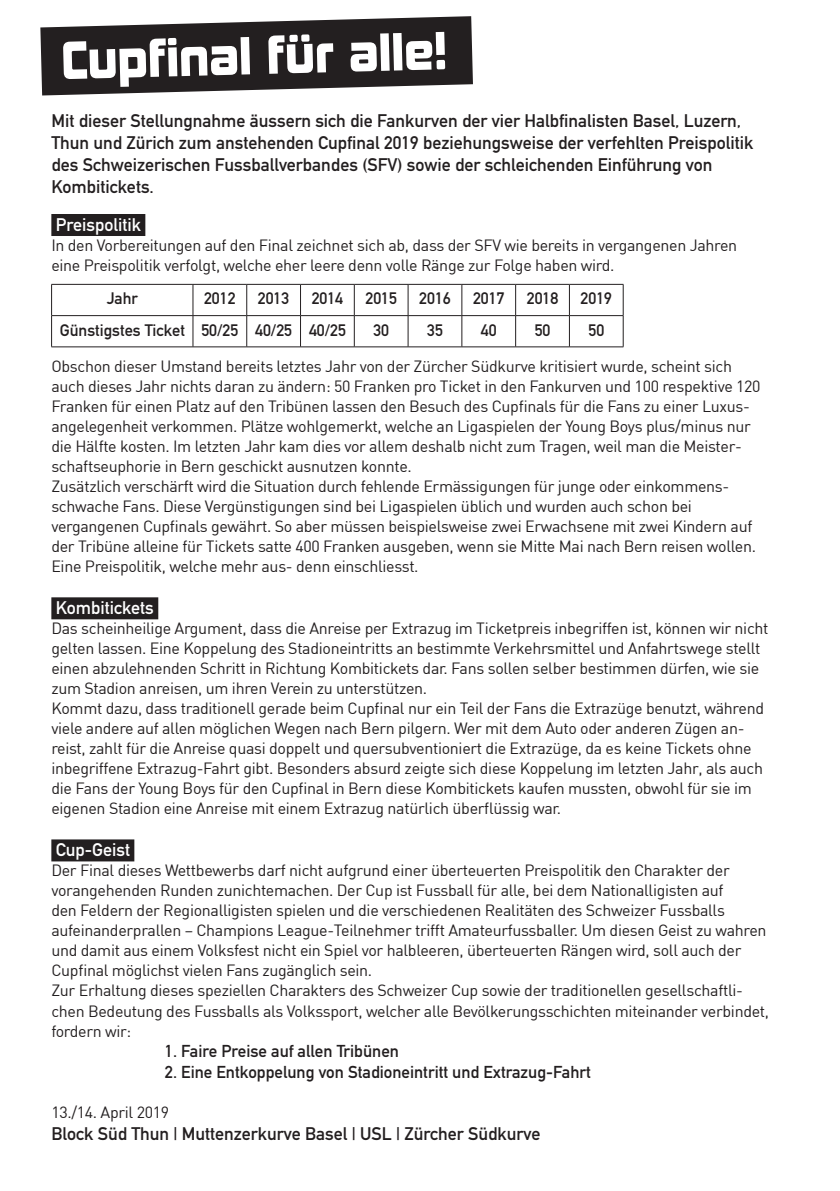
<style>
.page{position:relative;width:840px;height:1191px;background:#fff}
.page>*{position:absolute;margin:0;border:0;box-sizing:border-box;transform-origin:0 0}
.t1{font:49.2px "Kimberley Bl";color:#fff}
.t2{font:700 18px/22px "DIN Alternate";color:#231f20}
.t3{font:700 18px "DIN Alternate";color:#fff}
.t4{font:700 17px "DIN Alternate";color:#231f20}
.t5{font:700 16.4px "DIN Alternate";color:#231f20}
.t6{font:16px/20px "DIN";letter-spacing:-.02em;color:#231f20}
</style>
<div class="page">
<div style="left:51px;top:214px;width:94px;height:22px;background:#231f20"></div>
<div style="left:51px;top:597px;width:107px;height:22px;background:#231f20"></div>
<div style="left:51px;top:839px;width:83px;height:22px;background:#231f20"></div>
<svg style="left:40px;top:16px;width:432px;height:79px;background:#444141"></svg>
<hr style="left:51px;top:284px;width:142px;height:1px;background:#231f20">
<hr style="left:51px;top:284px;width:1px;height:31px;background:#231f20">
<hr style="left:193px;top:284px;width:53px;height:1px;background:#231f20">
<hr style="left:192px;top:284px;width:1px;height:31px;background:#231f20">
<hr style="left:246px;top:284px;width:54px;height:1px;background:#231f20">
<hr style="left:246px;top:284px;width:1px;height:31px;background:#231f20">
<hr style="left:300px;top:284px;width:54px;height:1px;background:#231f20">
<hr style="left:300px;top:284px;width:1px;height:31px;background:#231f20">
<hr style="left:354px;top:284px;width:54px;height:1px;background:#231f20">
<hr style="left:354px;top:284px;width:1px;height:31px;background:#231f20">
<hr style="left:408px;top:284px;width:53px;height:1px;background:#231f20">
<hr style="left:407px;top:284px;width:1px;height:31px;background:#231f20">
<hr style="left:461px;top:284px;width:54px;height:1px;background:#231f20">
<hr style="left:461px;top:284px;width:1px;height:31px;background:#231f20">
<hr style="left:515px;top:284px;width:54px;height:1px;background:#231f20">
<hr style="left:515px;top:284px;width:1px;height:31px;background:#231f20">
<hr style="left:569px;top:284px;width:54px;height:1px;background:#231f20">
<hr style="left:568px;top:284px;width:1px;height:31px;background:#231f20">
<hr style="left:622px;top:284px;width:1px;height:31px;background:#231f20">
<hr style="left:51px;top:315px;width:142px;height:1px;background:#231f20">
<hr style="left:51px;top:316px;width:1px;height:31px;background:#231f20">
<hr style="left:193px;top:315px;width:53px;height:1px;background:#231f20">
<hr style="left:192px;top:316px;width:1px;height:31px;background:#231f20">
<hr style="left:246px;top:315px;width:54px;height:1px;background:#231f20">
<hr style="left:246px;top:316px;width:1px;height:31px;background:#231f20">
<hr style="left:300px;top:315px;width:54px;height:1px;background:#231f20">
<hr style="left:300px;top:316px;width:1px;height:31px;background:#231f20">
<hr style="left:354px;top:315px;width:54px;height:1px;background:#231f20">
<hr style="left:354px;top:316px;width:1px;height:31px;background:#231f20">
<hr style="left:408px;top:315px;width:53px;height:1px;background:#231f20">
<hr style="left:407px;top:316px;width:1px;height:31px;background:#231f20">
<hr style="left:461px;top:315px;width:54px;height:1px;background:#231f20">
<hr style="left:461px;top:316px;width:1px;height:31px;background:#231f20">
<hr style="left:515px;top:315px;width:54px;height:1px;background:#231f20">
<hr style="left:515px;top:316px;width:1px;height:31px;background:#231f20">
<hr style="left:569px;top:315px;width:54px;height:1px;background:#231f20">
<hr style="left:568px;top:316px;width:1px;height:31px;background:#231f20">
<hr style="left:622px;top:316px;width:1px;height:31px;background:#231f20">
<hr style="left:51px;top:346px;width:142px;height:1px;background:#231f20">
<hr style="left:193px;top:346px;width:53px;height:1px;background:#231f20">
<hr style="left:246px;top:346px;width:54px;height:1px;background:#231f20">
<hr style="left:300px;top:346px;width:54px;height:1px;background:#231f20">
<hr style="left:354px;top:346px;width:54px;height:1px;background:#231f20">
<hr style="left:408px;top:346px;width:53px;height:1px;background:#231f20">
<hr style="left:461px;top:346px;width:54px;height:1px;background:#231f20">
<hr style="left:515px;top:346px;width:54px;height:1px;background:#231f20">
<hr style="left:569px;top:346px;width:54px;height:1px;background:#231f20">
<h1 class="t1" style="left:61px;top:28px;width:387px;rotate:-1deg">Cupfinal für alle!</h1>
<p class="t2" style="left:51px;top:109px;width:703px">Mit dieser Stellungnahme äussern sich die Fankurven der vier Halbfinalisten Basel, Luzern, Thun und Zürich zum anstehenden Cupfinal 2019 beziehungsweise der verfehlten Preispolitik des Schweizerischen Fussballverbandes (SFV) sowie der schleichenden Einführung von Kombitickets.</p>
<p class="t3" style="left:56px;top:211px;width:87px">Preispolitik</p>
<p class="t6" style="left:51px;top:235px;width:687px">In den Vorbereitungen auf den Final zeichnet sich ab, dass der SFV wie bereits in vergangenen Jahren eine Preispolitik verfolgt, welche eher leere denn volle Ränge zur Folge haben wird.</p>
<p class="t5" style="left:107px;top:286px;width:33px">Jahr</p>
<p class="t5" style="left:204px;top:286px;width:33px">2012</p>
<p class="t5" style="left:258px;top:286px;width:33px">2013</p>
<p class="t5" style="left:311px;top:286px;width:33px">2014</p>
<p class="t5" style="left:365px;top:286px;width:33px">2015</p>
<p class="t5" style="left:419px;top:286px;width:33px">2016</p>
<p class="t5" style="left:473px;top:286px;width:33px">2017</p>
<p class="t5" style="left:526px;top:286px;width:33px">2018</p>
<p class="t5" style="left:580px;top:286px;width:33px">2019</p>
<p class="t5" style="left:60px;top:317px;width:287px">Günstigstes Ticket 50/25 40/25 40/25</p>
<p class="t5" style="left:373px;top:317px;width:17px">30</p>
<p class="t5" style="left:427px;top:317px;width:17px">35</p>
<p class="t5" style="left:480px;top:317px;width:17px">40</p>
<p class="t5" style="left:534px;top:317px;width:17px">50</p>
<p class="t5" style="left:588px;top:317px;width:17px">50</p>
<p class="t6" style="left:51px;top:356px;width:710px">Obschon dieser Umstand bereits letztes Jahr von der Zürcher Südkurve kritisiert wurde, scheint sich auch dieses Jahr nichts daran zu ändern: 50 Franken pro Ticket in den Fankurven und 100 respektive 120<br>Franken für einen Platz auf den Tribünen lassen den Besuch des Cupfinals für die Fans zu einer Luxus&shy;angelegenheit verkommen. Plätze wohlgemerkt, welche an Ligaspielen der Young Boys plus/minus nur die Hälfte kosten. Im letzten Jahr kam dies vor allem deshalb nicht zum Tragen, weil man die Meister&shy;schaftseuphorie in Bern geschickt ausnutzen konnte.<br>Zusätzlich verschärft wird die Situation durch fehlende Ermässigungen für junge oder einkommens&shy;schwache Fans. Diese Vergünstigungen sind bei Ligaspielen üblich und wurden auch schon bei vergangenen Cupfinals gewährt. So aber müssen beispielsweise zwei Erwachsene mit zwei Kindern auf der Tribüne alleine für Tickets satte 400 Franken ausgeben, wenn sie Mitte Mai nach Bern reisen wollen.<br>Eine Preispolitik, welche mehr aus- denn einschliesst.</p>
<p class="t3" style="left:56px;top:594px;width:100px">Kombitickets</p>
<p class="t6" style="left:51px;top:618px;width:718px">Das scheinheilige Argument, dass die Anreise per Extrazug im Ticketpreis inbegriffen ist, können wir nicht gelten lassen. Eine Koppelung des Stadioneintritts an bestimmte Verkehrsmittel und Anfahrtswege stellt einen abzulehnenden Schritt in Richtung Kombitickets dar. Fans sollen selber bestimmen dürfen, wie sie zum Stadion anreisen, um ihren Verein zu unterstützen.<br>Kommt dazu, dass traditionell gerade beim Cupfinal nur ein Teil der Fans die Extrazüge benutzt, während viele andere auf allen möglichen Wegen nach Bern pilgern. Wer mit dem Auto oder anderen Zügen an&shy;reist, zahlt für die Anreise quasi doppelt und quersubventioniert die Extrazüge, da es keine Tickets ohne inbegriffene Extrazug-Fahrt gibt. Besonders absurd zeigte sich diese Koppelung im letzten Jahr, als auch die Fans der Young Boys für den Cupfinal in Bern diese Kombitickets kaufen mussten, obwohl für sie im eigenen Stadion eine Anreise mit einem Extrazug natürlich überflüssig war.</p>
<p class="t3" style="left:56px;top:836px;width:76px">Cup-Geist</p>
<p class="t6" style="left:51px;top:860px;width:718px">Der Final dieses Wettbewerbs darf nicht aufgrund einer überteuerten Preispolitik den Charakter der vorangehenden Runden zunichtemachen. Der Cup ist Fussball für alle, bei dem Nationalligisten auf<br>den Feldern der Regionalligisten spielen und die verschiedenen Realitäten des Schweizer Fussballs aufeinanderprallen – Champions League-Teilnehmer trifft Amateurfussballer. Um diesen Geist zu wahren und damit aus einem Volksfest nicht ein Spiel vor halbleeren, überteuerten Rängen wird, soll auch der Cupfinal möglichst vielen Fans zugänglich sein.<br>Zur Erhaltung dieses speziellen Charakters des Schweizer Cup sowie der traditionellen gesellschaftli&shy;chen Bedeutung des Fussballs als Volkssport, welcher alle Bevölkerungsschichten miteinander verbindet, fordern wir:</p>
<p class="t4" style="left:165px;top:1038px;width:235px">1. Faire Preise auf allen Tribünen</p>
<p class="t4" style="left:165px;top:1058px;width:427px">2. Eine Entkoppelung von Stadioneintritt und Extrazug-Fahrt</p>
<p class="t6" style="left:51px;top:1102px;width:119px">13./14. April 2019</p>
<p class="t2" style="left:51px;top:1121px;width:490px">Block Süd Thun | Muttenzerkurve Basel | USL | Zürcher Südkurve</p>
</div>
